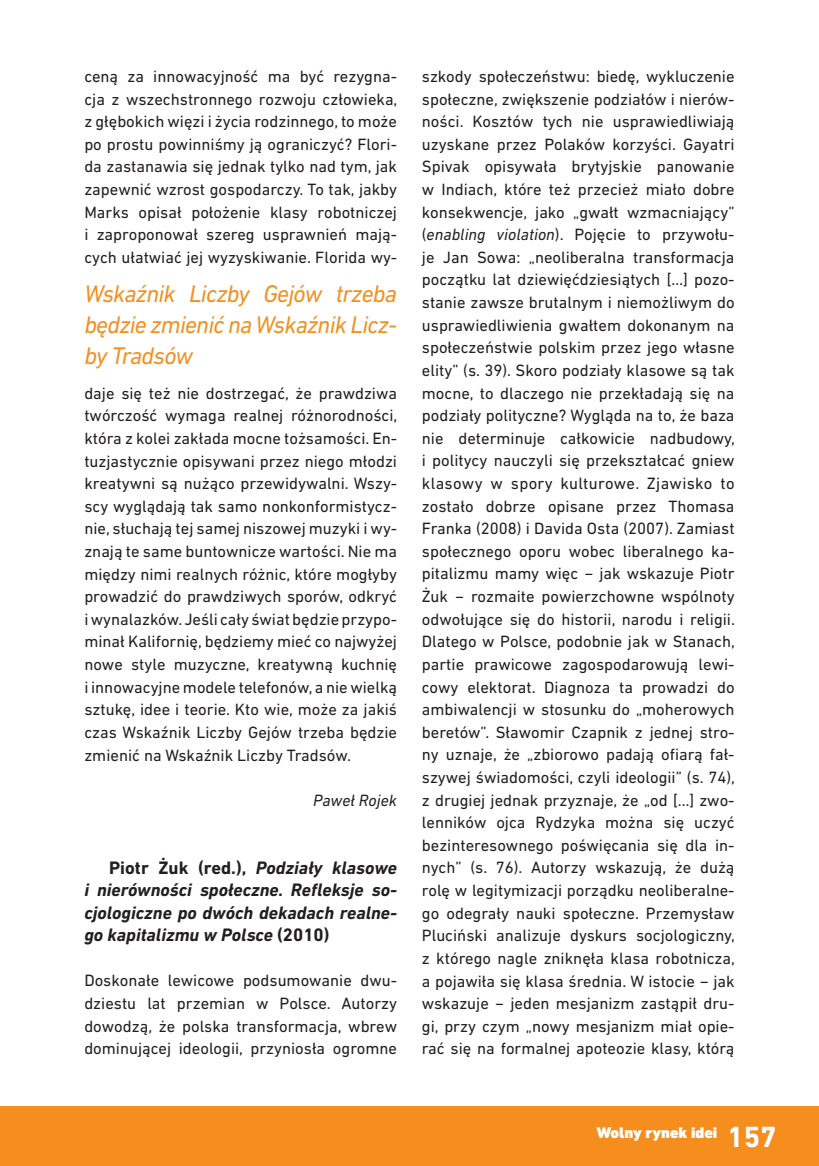
<style>
.page{position:relative;width:819px;height:1166px;background:#fff}
.page>*{position:absolute;margin:0;border:0;box-sizing:border-box;transform-origin:0 0}
.t1{font:700 29.75px "DIN Next LT Pro";color:#fff}
.t2{font:italic 24.5px/30.6px "DIN Next LT Pro";letter-spacing:-.03em;color:#f68e1e;text-align:justify}
.t3{font:italic 700 18.38px/22.6px "DIN Next LT Pro";color:#231f20;text-align:justify}
.t4{font:16.62px/22.6px "DIN Next LT Pro";color:#231f20;text-align:justify}
.t5{font:italic 16.62px "DIN Next LT Pro";color:#231f20}
.t6{font:900 15.75px "DIN Next LT Pro";color:#fff}
.s1{font-style:normal}
.s2{font-style:italic}
</style>
<div class="page">
<div style="left:0;top:1106px;width:819px;height:60px;background:#f68e1e"></div>
<p class="t4" style="left:84px;top:65px;width:314px">ceną za innowacyjność ma być rezygna&shy;cja z wszechstronnego rozwoju człowieka, z głębokich więzi i życia rodzinnego, to może po prostu powinniśmy ją ograniczyć? Flori&shy;da zastanawia się jednak tylko nad tym, jak zapewnić wzrost gospodarczy. To tak, jakby Marks opisał położenie klasy robotniczej i zaproponował szereg usprawnień mają&shy;cych ułatwiać jej wyzyskiwanie. Florida wy-</p>
<h2 class="t2" style="left:84px;top:278px;width:314px">Wskaźnik Liczby Gejów trzeba będzie zmienić na Wskaźnik Licz&shy;by Tradsów</h2>
<p class="t4" style="left:84px;top:382px;width:314px">daje się też nie dostrzegać, że prawdziwa twórczość wymaga realnej różnorodności, która z kolei zakłada mocne tożsamości. En&shy;tuzjastycznie opisywani przez niego młodzi kreatywni są nużąco przewidywalni. Wszy&shy;scy wyglądają tak samo nonkonformistycz&shy;nie, słuchają tej samej niszowej muzyki i wy&shy;znają te same buntownicze wartości. Nie ma między nimi realnych różnic, które mogłyby prowadzić do prawdziwych sporów, odkryć i wynalazków. Jeśli cały świat będzie przypo&shy;minał Kalifornię, będziemy mieć co najwyżej nowe style muzyczne, kreatywną kuchnię i innowacyjne modele telefonów, a nie wielką sztukę, idee i teorie. Kto wie, może za jakiś czas Wskaźnik Liczby Gejów trzeba będzie zmienić na Wskaźnik Liczby Tradsów.</p>
<p class="t5" style="left:313px;top:790px;width:86px">Paweł Rojek</p>
<p class="t3" style="left:84px;top:856px;width:314px;text-indent:25px"><span class="s1">Piotr Żuk (red.),</span> Podziały klasowe i nierówności społeczne. Refleksje so&shy;cjologiczne po dwóch dekadach realne&shy;go kapitalizmu w Polsce <span class="s1">(2010)</span></p>
<p class="t4" style="left:84px;top:969px;width:314px">Doskonałe lewicowe podsumowanie dwu&shy;dziestu lat przemian w Polsce. Autorzy dowodzą, że polska transformacja, wbrew dominującej ideologii, przyniosła ogromne</p>
<p class="t4" style="left:422px;top:65px;width:314px">szkody społeczeństwu: biedę, wykluczenie społeczne, zwiększenie podziałów i nierów&shy;ności. Kosztów tych nie usprawiedliwiają uzyskane przez Polaków korzyści. Gayatri Spivak opisywała brytyjskie panowanie w Indiach, które też przecież miało dobre konsekwencje, jako „gwałt wzmacniający” (<span class="s2">enabling violation</span>). Pojęcie to przywołu&shy;je Jan Sowa: „neoliberalna transformacja początku lat dziewięćdziesiątych […] pozo&shy;stanie zawsze brutalnym i niemożliwym do usprawiedliwienia gwałtem dokonanym na społeczeństwie polskim przez jego własne elity” (s. 39). Skoro podziały klasowe są tak mocne, to dlaczego nie przekładają się na podziały polityczne? Wygląda na to, że baza nie determinuje całkowicie nadbudowy, i politycy nauczyli się przekształcać gniew klasowy w spory kulturowe. Zjawisko to zostało dobrze opisane przez Thomasa Franka (2008) i Davida Osta (2007). Zamiast społecznego oporu wobec liberalnego ka&shy;pitalizmu mamy więc − jak wskazuje Piotr Żuk − rozmaite powierzchowne wspólnoty odwołujące się do historii, narodu i religii.<br>Dlatego w Polsce, podobnie jak w Stanach, partie prawicowe zagospodarowują lewi&shy;cowy elektorat. Diagnoza ta prowadzi do ambiwalencji w stosunku do „moherowych beretów”. Sławomir Czapnik z jednej stro&shy;ny uznaje, że „zbiorowo padają ofiarą fał&shy;szywej świadomości, czyli ideologii” (s. 74), z drugiej jednak przyznaje, że „od […] zwo&shy;lenników ojca Rydzyka można się uczyć bezinteresownego poświęcania się dla in&shy;nych” (s. 76). Autorzy wskazują, że dużą rolę w legitymizacji porządku neoliberalne&shy;go odegrały nauki społeczne. Przemysław Pluciński analizuje dyskurs socjologiczny, z którego nagle zniknęła klasa robotnicza, a pojawiła się klasa średnia. W istocie − jak wskazuje − jeden mesjanizm zastąpił dru&shy;gi, przy czym „nowy mesjanizm miał opie&shy;rać się na formalnej apoteozie klasy, którą</p>
<p class="t6" style="left:596px;top:1123px;width:122px">Wolny rynek idei</p>
<h1 class="t1" style="left:727px;top:1120px;width:51px">157</h1>
</div>
